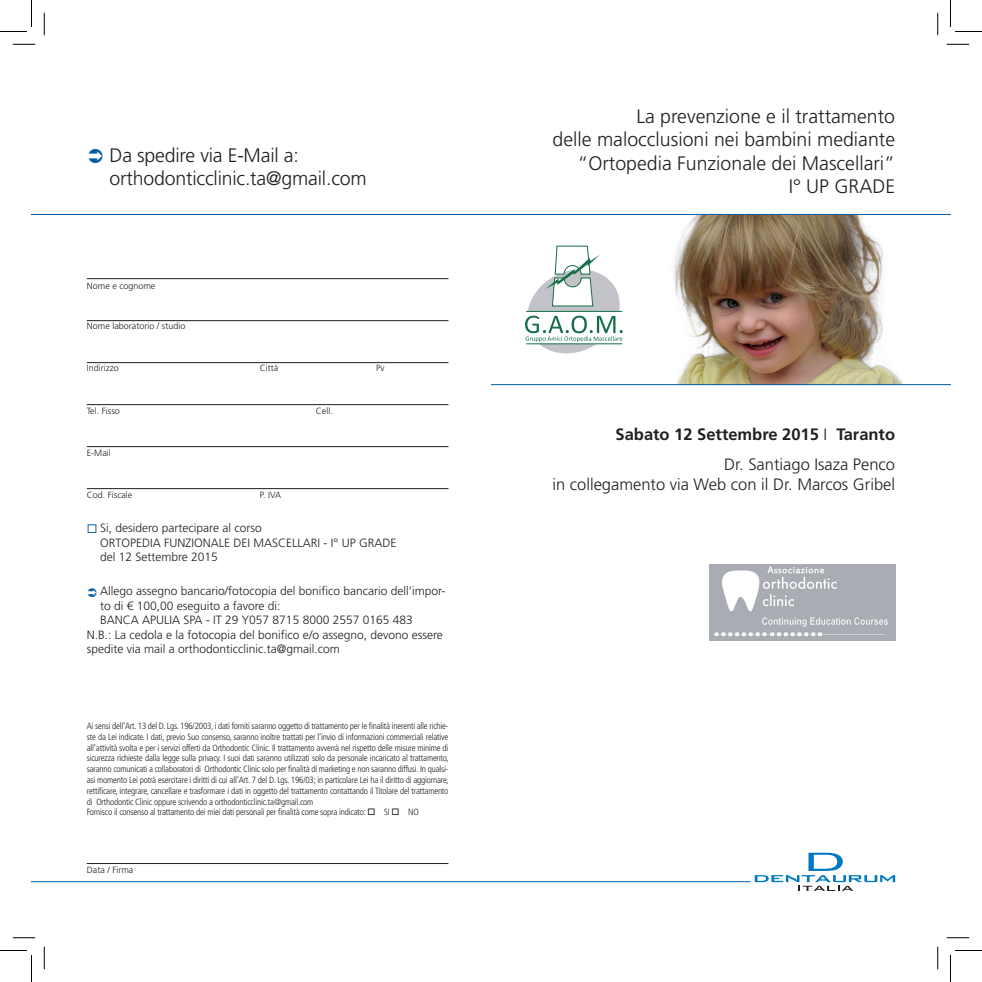
<style>
.page{position:relative;width:982px;height:982px;background:#fff}
.page>*{position:absolute;margin:0;border:0;box-sizing:border-box;transform-origin:0 0}
.t1{font:300 19.5px/23.4px "Frutiger LT Std";color:#231f20}
.t2{font:700 16.5px/30px "Frutiger LT Std";color:#231f20;text-align:right}
.t3{font:300 16.5px "Frutiger LT Std";color:#231f20}
.t4{font:300 12px/14.4px "Frutiger LT Std";color:#231f20}
.t5{font:300 condensed 9px/10.8px "Frutiger LT Std";letter-spacing:-.02em;color:#231f20}
.t6{font:300 9px "Frutiger LT Std";color:#231f20}
.s1{color:#015ca3}
.s2{font-weight:300}
</style>
<div class="page">
<img style="left:673px;top:215px;width:230px;height:169px">
<hr style="left:32px;top:214px;width:918px;height:1px;background:#015ca3">
<hr style="left:491px;top:384px;width:459px;height:1px;background:#015ca3">
<hr style="left:87px;top:278px;width:361px;height:1px;background:#231f20">
<hr style="left:87px;top:320px;width:361px;height:1px;background:#231f20">
<hr style="left:87px;top:404px;width:361px;height:1px;background:#231f20">
<hr style="left:87px;top:362px;width:361px;height:1px;background:#231f20">
<hr style="left:87px;top:446px;width:361px;height:1px;background:#231f20">
<hr style="left:87px;top:488px;width:361px;height:1px;background:#231f20">
<hr style="left:87px;top:863px;width:361px;height:1px;background:#231f20">
<svg style="left:754px;top:852px;width:141px;height:38px"></svg>
<hr style="left:32px;top:881px;width:718px;height:1px;background:#0166b3">
<svg style="left:525px;top:245px;width:98px;height:109px"></svg>
<hr style="left:526px;top:311px;width:96px;height:1px;background:#156f48">
<hr style="left:526px;top:343px;width:96px;height:1px;background:#156f48">
<img style="left:709px;top:564px;width:186px;height:76px">
<svg style="left:13px;top:44px;width:22px;height:1px"></svg>
<svg style="left:946px;top:44px;width:23px;height:1px"></svg>
<svg style="left:13px;top:937px;width:22px;height:1px"></svg>
<svg style="left:946px;top:937px;width:23px;height:1px"></svg>
<svg style="left:44px;top:13px;width:1px;height:22px"></svg>
<svg style="left:44px;top:946px;width:1px;height:23px"></svg>
<svg style="left:937px;top:13px;width:1px;height:22px"></svg>
<svg style="left:937px;top:946px;width:1px;height:23px"></svg>
<svg style="left:0;top:0;width:32px;height:32px"></svg>
<svg style="left:0;top:950px;width:32px;height:31px"></svg>
<svg style="left:950px;top:0;width:31px;height:32px"></svg>
<svg style="left:950px;top:950px;width:31px;height:31px"></svg>
<h1 class="t1" style="left:110px;top:144px;width:258px">Da spedire via E-Mail a: orthodonticclinic.ta@gmail.com</h1>
<p class="t6" style="left:87px;top:280px;width:70px">Nome e cognome</p>
<p class="t6" style="left:87px;top:320px;width:100px">Nome laboratorio / studio</p>
<p class="t6" style="left:87px;top:362px;width:33px">Indirizzo</p>
<p class="t6" style="left:87px;top:405px;width:35px">Tel. Fisso</p>
<p class="t6" style="left:316px;top:405px;width:19px">Cell.</p>
<p class="t6" style="left:87px;top:447px;width:25px">E-Mail</p>
<p class="t6" style="left:87px;top:489px;width:47px">Cod. Fiscale</p>
<p class="t6" style="left:260px;top:362px;width:20px">Città</p>
<p class="t6" style="left:376px;top:362px;width:10px">Pv</p>
<p class="t6" style="left:260px;top:489px;width:23px">P. IVA</p>
<h3 class="t4" style="left:100px;top:521px;width:298px;text-indent:-13px"><span class="s1">◻</span> Si, desidero partecipare al corso<br>ORTOPEDIA FUNZIONALE DEI MASCELLARI - I° UP GRADE del 12 Settembre 2015</h3>
<h3 class="t4" style="left:100px;top:584px;width:347px">Allego assegno bancario/fotocopia del bonifico bancario dell’impor-</h3>
<h3 class="t4" style="left:100px;top:598px;width:182px">to di € 100,00 eseguito a favore di:</h3>
<h3 class="t4" style="left:100px;top:613px;width:314px">BANCA APULIA SPA - IT 29 Y057 8715 8000 2557 0165 483</h3>
<h3 class="t4" style="left:87px;top:627px;width:357px">N.B.: La cedola e la fotocopia del bonifico e/o assegno, devono essere</h3>
<h3 class="t4" style="left:87px;top:642px;width:254px">spedite via mail a orthodonticclinic.ta@gmail.com</h3>
<p class="t5" style="left:87px;top:720px;width:363px">Ai sensi dell’Art. 13 del D. Lgs. 196/2003, i dati forniti saranno oggetto di trattamento per le finalità inerenti alle richie&shy;ste da Lei indicate. I dati, previo Suo consenso, saranno inoltre trattati per l’invio di informazioni commerciali relative all’attività svolta e per i servizi offerti da Orthodontic Clinic. Il trattamento avverrà nel rispetto delle misure minime di sicurezza richieste dalla legge sulla privacy. I suoi dati saranno utilizzati solo da personale incaricato al trattamento, saranno comunicati a collaboratori di Orthodontic Clinic solo per finalità di marketing e non saranno diffusi. In qualsi&shy;asi momento Lei potrà esercitare i diritti di cui all’Art. 7 del D. Lgs. 196/03; in particolare Lei ha il diritto di aggiornare, rettificare, integrare, cancellare e trasformare i dati in oggetto del trattamento contattando il Titolare del trattamento di Orthodontic Clinic oppure scrivendo a orthodonticclinic.ta@gmail.com<br>Fornisco il consenso al trattamento dei miei dati personali per finalità come sopra indicato: □ SI □ NO</p>
<p class="t6" style="left:87px;top:865px;width:48px">Data / Firma</p>
<h1 class="t1" style="left:552px;top:105px;width:344px;text-align:right">La prevenzione e il trattamento<br>delle malocclusioni nei bambini mediante “Ortopedia Funzionale dei Mascellari”<br>I° UP GRADE</h1>
<h2 class="t2" style="left:615px;top:419px;width:281px">Sabato 12 Settembre 2015 <span class="s2">I</span> Taranto<br><span class="s2">Dr. Santiago Isaza Penco</span></h2>
<h2 class="t3" style="left:552px;top:474px;width:344px">in collegamento via Web con il Dr. Marcos Gribel</h2>
</div>
